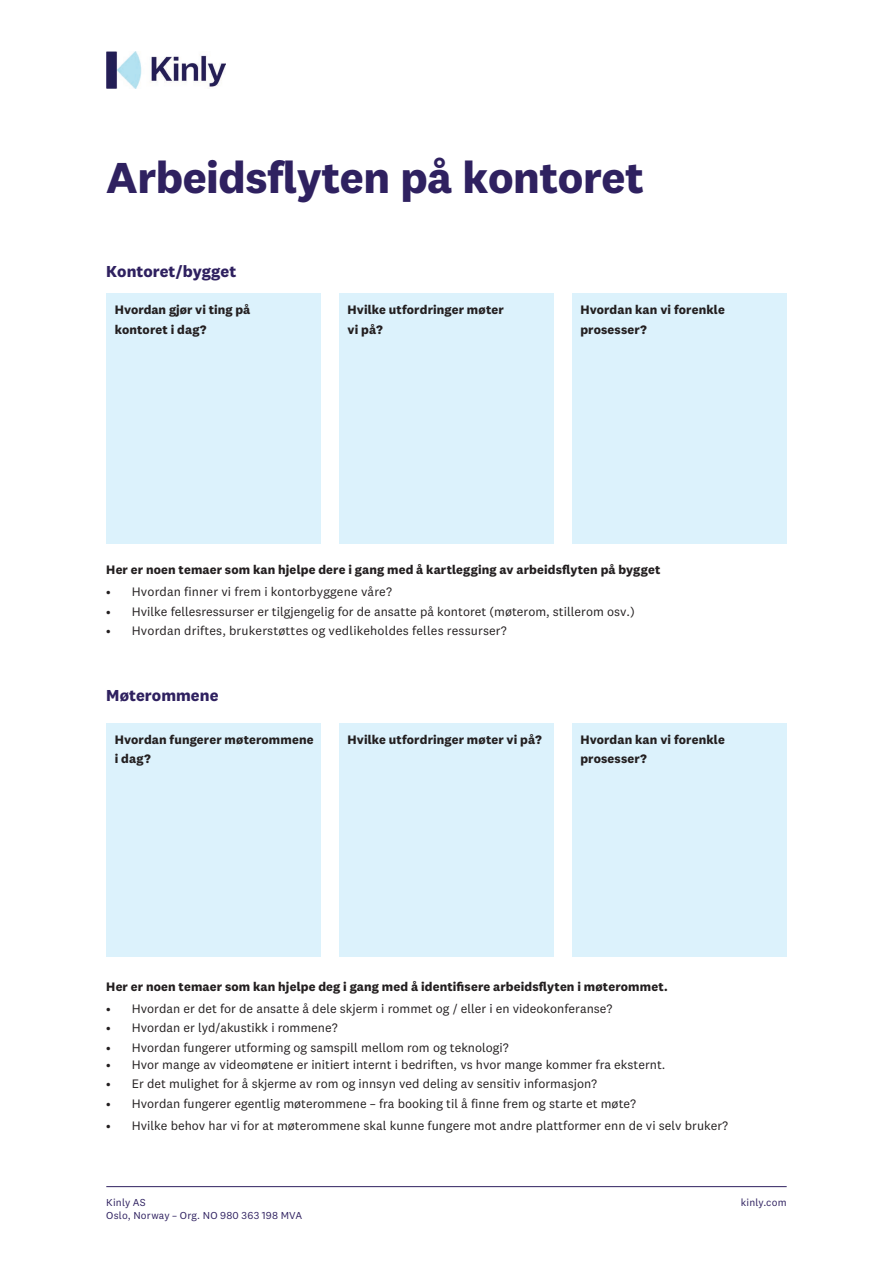
<style>
.page{position:relative;width:893px;height:1263px;background:#fff}
.page>*{position:absolute;margin:0;border:0;box-sizing:border-box;transform-origin:0 0}
.t1{font:700 45px "National 2";letter-spacing:-.01em;color:#2f2160}
.t2{font:700 16.5px "National 2";color:#2f2160}
.t3{font:12.75px "National 2";color:#231f20}
.t4{font:700 12.75px/19.5px "National 2";letter-spacing:.01em;color:#231f20}
.t5{font:10.5px/12.6px "National 2";letter-spacing:.015em;color:#2f2160}
</style>
<div class="page">
<hr style="left:106px;top:1186px;width:681px;height:1px;background:#2f2160">
<img style="left:106px;top:52px;width:119px;height:37px">
<div style="left:106px;top:293px;width:215px;height:251px;background:#dcf2fc"></div>
<div style="left:106px;top:723px;width:215px;height:234px;background:#dcf2fc"></div>
<div style="left:339px;top:293px;width:215px;height:251px;background:#dcf2fc"></div>
<div style="left:339px;top:723px;width:215px;height:234px;background:#dcf2fc"></div>
<div style="left:572px;top:293px;width:215px;height:251px;background:#dcf2fc"></div>
<div style="left:572px;top:723px;width:215px;height:234px;background:#dcf2fc"></div>
<h1 class="t1" style="left:106px;top:150px;width:539px">Arbeidsflyten på kontoret</h1>
<p class="t2" style="left:106px;top:261px;width:131px">Kontoret/bygget</p>
<p class="t4" style="left:115px;top:299px;width:137px;line-height:20.2px">Hvordan gjør vi ting på kontoret i dag?</p>
<p class="t4" style="left:348px;top:300px;width:158px">Hvilke utfordringer møter vi på?</p>
<p class="t4" style="left:580px;top:300px;width:146px">Hvordan kan vi forenkle prosesser?</p>
<p class="t4" style="left:106px;top:560px;width:556px">Her er noen temaer som kan hjelpe dere i gang med å kartlegging av arbeidsflyten på bygget</p>
<p class="t3" style="left:106px;top:584px;width:287px">• Hvordan finner vi frem i kontorbyggene våre?</p>
<p class="t3" style="left:106px;top:604px;width:530px">• Hvilke fellesressurser er tilgjengelig for de ansatte på kontoret (møterom, stillerom osv.)</p>
<p class="t3" style="left:106px;top:623px;width:402px">• Hvordan driftes, brukerstøttes og vedlikeholdes felles ressurser?</p>
<p class="t2" style="left:106px;top:685px;width:114px">Møterommene</p>
<p class="t4" style="left:115px;top:730px;width:200px">Hvordan fungerer møterommene i dag?</p>
<p class="t4" style="left:348px;top:730px;width:196px">Hvilke utfordringer møter vi på?</p>
<p class="t4" style="left:580px;top:730px;width:146px">Hvordan kan vi forenkle prosesser?</p>
<p class="t4" style="left:106px;top:976px;width:563px">Her er noen temaer som kan hjelpe deg i gang med å identifisere arbeidsflyten i møterommet.</p>
<p class="t3" style="left:106px;top:1001px;width:508px">• Hvordan er det for de ansatte å dele skjerm i rommet og / eller i en videokonferanse?</p>
<p class="t3" style="left:106px;top:1020px;width:233px">• Hvordan er lyd/akustikk i rommene?</p>
<p class="t3" style="left:106px;top:1040px;width:404px">• Hvordan fungerer utforming og samspill mellom rom og teknologi?</p>
<p class="t3" style="left:106px;top:1056px;width:561px">• Hvor mange av videomøtene er initiert internt i bedriften, vs hvor mange kommer fra eksternt.</p>
<p class="t3" style="left:106px;top:1076px;width:492px">• Er det mulighet for å skjerme av rom og innsyn ved deling av sensitiv informasjon?</p>
<p class="t3" style="left:106px;top:1095px;width:531px">• Hvordan fungerer egentlig møterommene – fra booking til å finne frem og starte et møte?</p>
<p class="t3" style="left:106px;top:1118px;width:623px">• Hvilke behov har vi for at møterommene skal kunne fungere mot andre plattformer enn de vi selv bruker?</p>
<p class="t5" style="left:106px;top:1196px;width:198px">Kinly AS<br>Oslo, Norway – Org. NO 980 363 198 MVA</p>
<p class="t5" style="left:741px;top:1196px;width:47px">kinly.com</p>
</div>
